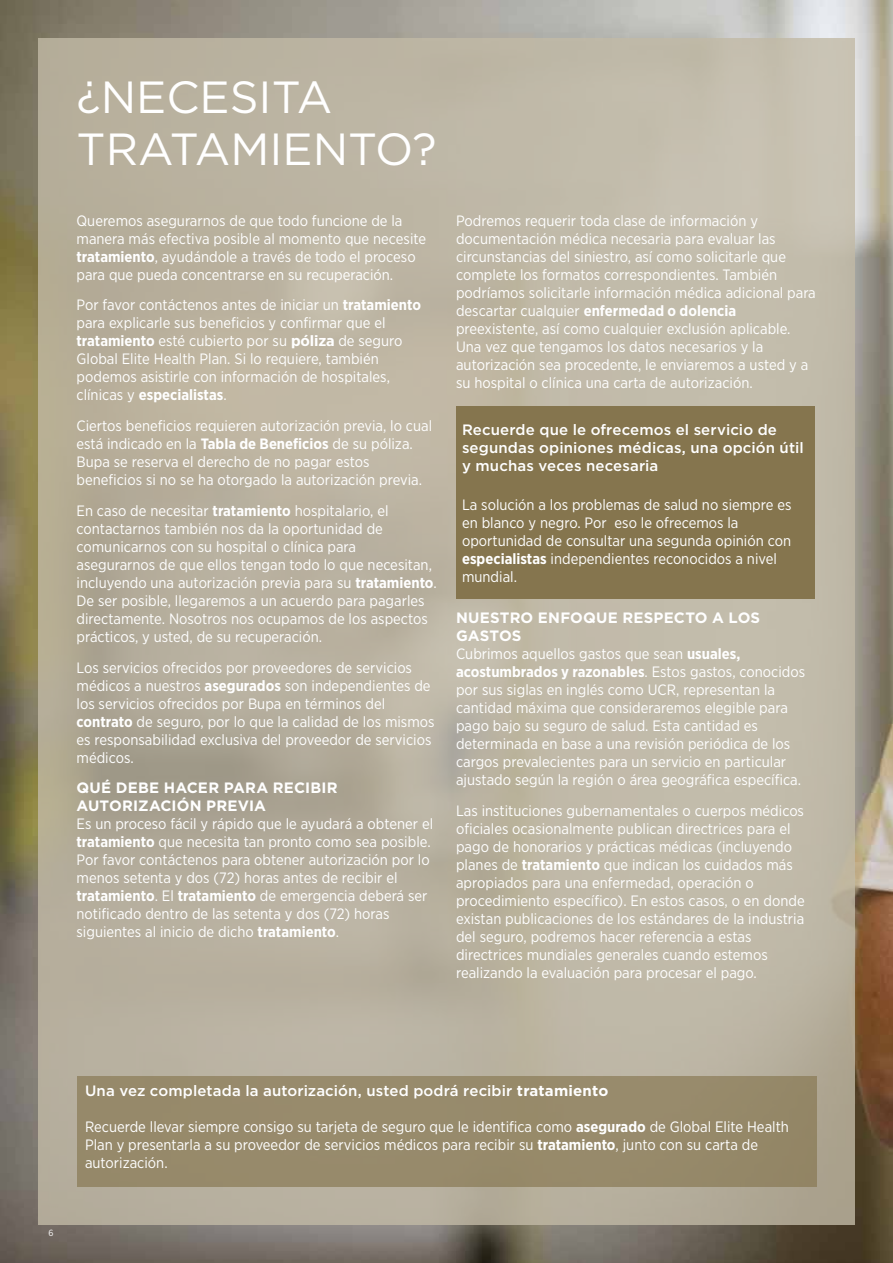
<style>
.page{position:relative;width:893px;height:1263px;background:#fff}
.page>*{position:absolute;margin:0;border:0;box-sizing:border-box;transform-origin:0 0}
.t1{font:45px/52.5px "Gotham";color:#fff}
.t2{font:15px/18px "Gotham Narrow";color:#fff}
.t3{font:500 15px/18px "Gotham";letter-spacing:.01em;color:#fff}
.t4{font:700 15px/18px "Gotham";letter-spacing:.015em;color:#fff}
.t5{font:9px "Gotham Narrow";color:#fff}
.s1{font-weight:700}
</style>
<div class="page">
<img style="left:0;top:0;width:893px;height:1263px">
<div style="left:38px;top:38px;width:817px;height:1187px;background:#c2baa6"></div>
<div style="left:456px;top:406px;width:359px;height:193px;background:#85754e"></div>
<div style="left:77px;top:1076px;width:739px;height:110px;background:#978a6b"></div>
<h1 class="t1" style="left:77px;top:69px;width:362px">¿NECESITA<br>TRATAMIENTO?</h1>
<p class="t2" style="left:77px;top:211px;width:351px">Queremos asegurarnos de que todo funcione de la manera más efectiva posible al momento que necesite <span class="s1">tratamiento</span>, ayudándole a través de todo el proceso para que pueda concentrarse en su recuperación.</p>
<p class="t2" style="left:77px;top:296px;width:346px">Por favor contáctenos antes de iniciar un <span class="s1">tratamiento </span>para explicarle sus beneficios y confirmar que el <span class="s1">tratamiento</span> esté cubierto por su <span class="s1">póliza</span> de seguro Global Elite Health Plan. Si lo requiere, también podemos asistirle con información de hospitales, clínicas y <span class="s1">especialistas</span>.</p>
<p class="t2" style="left:77px;top:417px;width:357px">Ciertos beneficios requieren autorización previa, lo cual está indicado en la <span class="s1">Tabla de Beneficios</span> de su póliza.<br>Bupa se reserva el derecho de no pagar estos beneficios si no se ha otorgado la autorización previa.</p>
<p class="t2" style="left:77px;top:501px;width:362px">En caso de necesitar <span class="s1">tratamiento</span> hospitalario, el contactarnos también nos da la oportunidad de comunicarnos con su hospital o clínica para asegurarnos de que ellos tengan todo lo que necesitan, incluyendo una autorización previa para su <span class="s1">tratamiento</span>.<br>De ser posible, llegaremos a un acuerdo para pagarles directamente. Nosotros nos ocupamos de los aspectos prácticos, y usted, de su recuperación.</p>
<p class="t2" style="left:77px;top:658px;width:360px">Los servicios ofrecidos por proveedores de servicios médicos a nuestros <span class="s1">asegurados</span> son independientes de los servicios ofrecidos por Bupa en términos del <span class="s1">contrato</span> de seguro, por lo que la calidad de los mismos es responsabilidad exclusiva del proveedor de servicios médicos.</p>
<p class="t4" style="left:77px;top:779px;width:262px">QUÉ DEBE HACER PARA RECIBIR<br>AUTORIZACIÓN PREVIA</p>
<p class="t2" style="left:77px;top:815px;width:358px">Es un proceso fácil y rápido que le ayudará a obtener el <span class="s1">tratamiento</span> que necesita tan pronto como sea posible.<br>Por favor contáctenos para obtener autorización por lo menos setenta y dos (72) horas antes de recibir el <span class="s1">tratamiento</span>. El <span class="s1">tratamiento</span> de emergencia deberá ser notificado dentro de las setenta y dos (72) horas siguientes al inicio de dicho <span class="s1">tratamiento</span>.</p>
<p class="t2" style="left:456px;top:211px;width:361px">Podremos requerir toda clase de información y documentación médica necesaria para evaluar las circunstancias del siniestro, así como solicitarle que complete los formatos correspondientes. También podríamos solicitarle información médica adicional para descartar cualquier <span class="s1">enfermedad o dolencia </span>preexistente, así como cualquier exclusión aplicable.<br>Una vez que tengamos los datos necesarios y la autorización sea procedente, le enviaremos a usted y a su hospital o clínica una carta de autorización.</p>
<p class="t3" style="left:462px;top:420px;width:343px">Recuerde que le ofrecemos el servicio de segundas opiniones médicas, una opción útil y muchas veces necesaria</p>
<p class="t2" style="left:462px;top:496px;width:331px">La solución a los problemas de salud no siempre es en blanco y negro. Por eso le ofrecemos la oportunidad de consultar una segunda opinión con <span class="s1">especialistas</span> independientes reconocidos a nivel mundial.</p>
<p class="t4" style="left:456px;top:609px;width:306px">NUESTRO ENFOQUE RESPECTO A LOS<br>GASTOS</p>
<p class="t2" style="left:456px;top:645px;width:351px">Cubrimos aquellos gastos que sean <span class="s1">usuales, acostumbrados y razonables</span>. Estos gastos, conocidos por sus siglas en inglés como UCR, representan la cantidad máxima que consideraremos elegible para pago bajo su seguro de salud. Esta cantidad es determinada en base a una revisión periódica de los cargos prevalecientes para un servicio en particular ajustado según la región o área geográfica específica.</p>
<p class="t2" style="left:456px;top:801px;width:350px">Las instituciones gubernamentales o cuerpos médicos oficiales ocasionalmente publican directrices para el pago de honorarios y prácticas médicas (incluyendo planes de <span class="s1">tratamiento</span> que indican los cuidados más apropiados para una enfermedad, operación o procedimiento específico). En estos casos, o en donde existan publicaciones de los estándares de la industria del seguro, podremos hacer referencia a estas directrices mundiales generales cuando estemos realizando la evaluación para procesar el pago.</p>
<p class="t5" style="left:49px;top:1227px;width:7px">6</p>
<p class="t3" style="left:85px;top:1082px;width:525px">Una vez completada la autorización, usted podrá recibir <span class="s1">tratamiento</span></p>
<p class="t2" style="left:85px;top:1118px;width:705px">Recuerde llevar siempre consigo su tarjeta de seguro que le identifica como <span class="s1">asegurado</span> de Global Elite Health<br>Plan y presentarla a su proveedor de servicios médicos para recibir su <span class="s1">tratamiento</span>, junto con su carta de autorización.</p>
</div>
